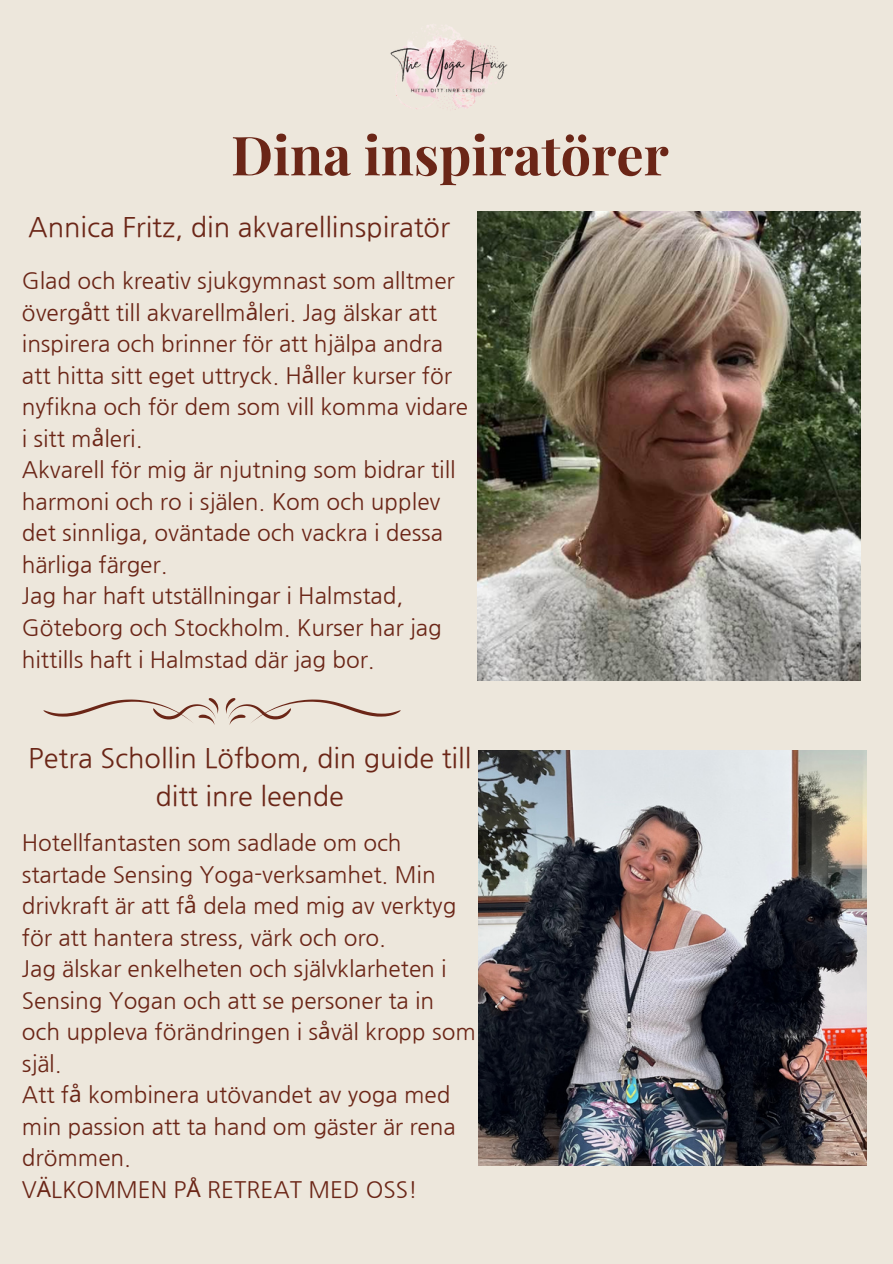
<style>
.page{position:relative;width:893px;height:1264px;background:#fff}
.page>*{position:absolute;margin:0;border:0;box-sizing:border-box;transform-origin:0 0}
.t1{font:700 54px "Playfair Display";color:#6b2617}
.t2{font:27px/37.2px "Nanum Gothic";color:#6b2617;text-align:center}
.t3{font:22.5px/31.5px "Nanum Gothic";color:#6b2617}
.s1{font-family:"Noto Sans"}
</style>
<div class="page">
<div style="left:0;top:0;width:892px;height:1263px;background:#ede7dc"></div>
<img style="left:390px;top:25px;width:118px;height:85px">
<img style="left:477px;top:211px;width:383px;height:470px">
<img style="left:478px;top:750px;width:388px;height:415px">
<svg style="left:43px;top:698px;width:175px;height:27px"></svg>
<svg style="left:226px;top:698px;width:174px;height:27px"></svg>
<p class="t1" style="left:231px;top:117px;width:439px">Dina inspiratörer</p>
<p class="t2" style="left:28px;top:208px;width:423px">Annica Fritz, din akvarellinspiratör</p>
<p class="t3" style="left:22px;top:265px;width:447px">Glad och kreativ sjukgymnast som alltmer överg<span class="s1">å</span>tt till akvarellm<span class="s1">å</span>leri. Jag älskar att inspirera och brinner för att hjälpa andra att hitta sitt eget uttryck. H<span class="s1">å</span>ller kurser för nyfikna och för dem som vill komma vidare i sitt m<span class="s1">å</span>leri.</p>
<p class="t3" style="left:22px;top:454px;width:435px">Akvarell för mig är njutning som bidrar till harmoni och ro i själen. Kom och upplev det sinnliga, oväntade och vackra i dessa härliga färger.</p>
<p class="t3" style="left:22px;top:580px;width:421px">Jag har haft utställningar i Halmstad,<br>Göteborg och Stockholm. Kurser har jag hittills haft i Halmstad där jag bor.</p>
<p class="t2" style="left:28px;top:739px;width:444px">Petra Schollin Löfbom, din guide till ditt inre leende</p>
<p class="t3" style="left:22px;top:826px;width:436px">Hotellfantasten som sadlade om och startade Sensing Yoga-verksamhet. Min drivkraft är att f<span class="s1">å</span> dela med mig av verktyg för att hantera stress, värk och oro.</p>
<p class="t3" style="left:22px;top:952px;width:455px">Jag älskar enkelheten och självklarheten i<br>Sensing Yogan och att se personer ta in och uppleva förändringen i s<span class="s1">å</span>väl kropp som själ.</p>
<p class="t3" style="left:22px;top:1078px;width:435px">Att f<span class="s1">å</span> kombinera utövandet av yoga med min passion att ta hand om gäster är rena drömmen.</p>
<p class="t3" style="left:22px;top:1173px;width:397px">V<span class="s1">Ä</span>LKOMMEN P<span class="s1">Å</span> RETREAT MED OSS!</p>
</div>
